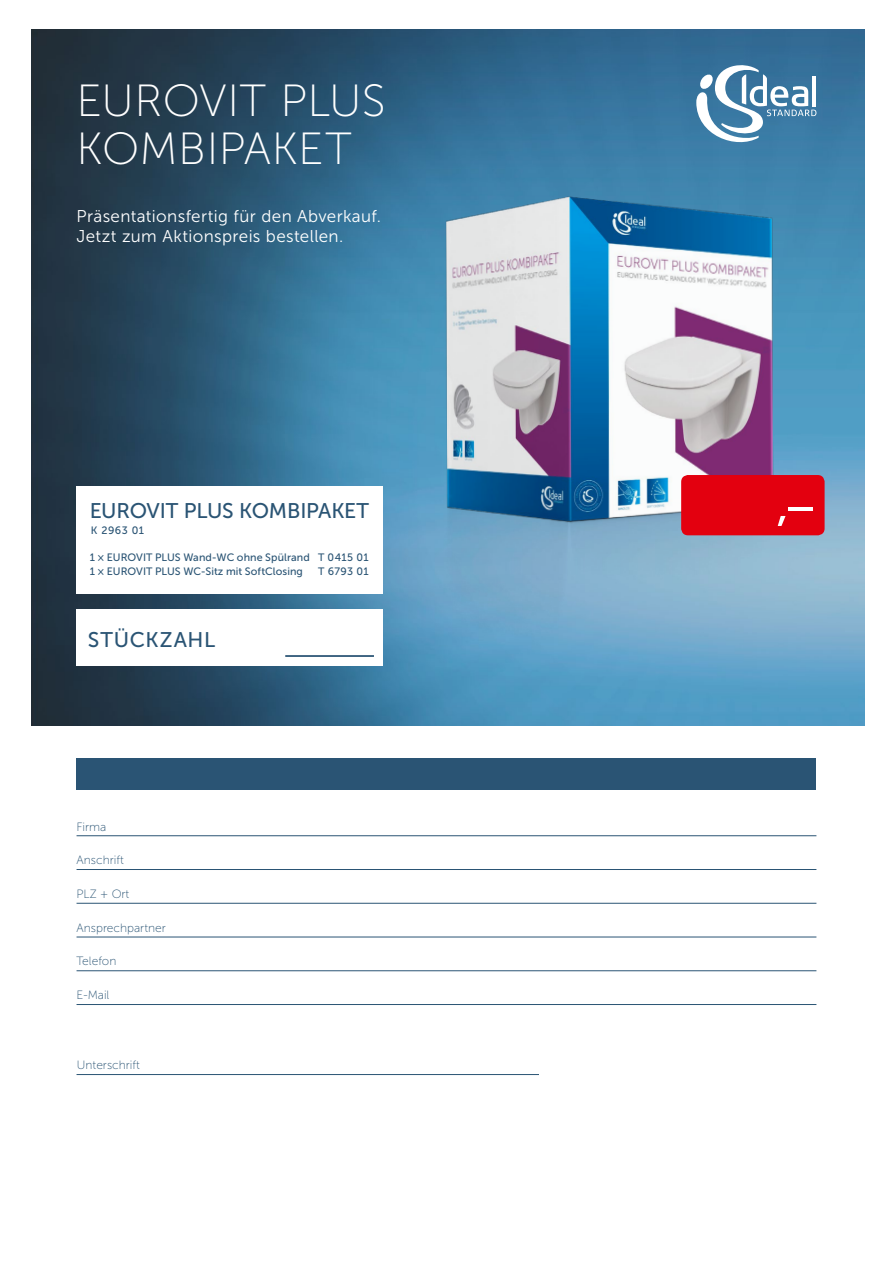
<style>
.page{position:relative;width:893px;height:1263px;background:#fff}
.page>*{position:absolute;margin:0;border:0;box-sizing:border-box;transform-origin:0 0}
.t1{font:45px/47.5px "Museo Sans 100";letter-spacing:.005em;color:#fff}
.t2{font:21.15px "Museo Sans 500";letter-spacing:-.005em;color:#2a5474}
.t3{font:21.15px "Museo Sans 500";letter-spacing:.035em;color:#2a5474}
.t4{font:17.1px/20.4px "Museo Sans 300";letter-spacing:.02em;color:#fff}
.t5{font:12px "Museo Sans 100";color:#2a5474}
.t6{font:10.65px/14.7px "Museo Sans 500";letter-spacing:.01em;color:#2a5474}
.t7{font:10.65px/14.7px "Museo Sans 500";letter-spacing:.03em;color:#2a5474}
</style>
<div class="page">
<img style="left:31px;top:30px;width:834px;height:696px">
<div style="left:77px;top:758px;width:739px;height:32px;background:#2a5474"></div>
<hr style="left:77px;top:835px;width:739px;height:1px;background:#2a5474">
<hr style="left:77px;top:903px;width:739px;height:1px;background:#2a5474">
<hr style="left:77px;top:869px;width:739px;height:1px;background:#2a5474">
<hr style="left:77px;top:970px;width:739px;height:1px;background:#2a5474">
<hr style="left:77px;top:937px;width:739px;height:1px;background:#2a5474">
<hr style="left:77px;top:1004px;width:739px;height:1px;background:#2a5474">
<hr style="left:77px;top:1074px;width:462px;height:1px;background:#2a5474">
<img style="left:317px;top:116px;width:548px;height:539px">
<div style="left:681px;top:475px;width:144px;height:60px;background:#e3000f;border-radius:7px"></div>
<svg style="left:778px;top:516px;width:7px;height:10px"></svg>
<hr style="left:788px;top:507px;width:25px;height:4px;background:#fff">
<div style="left:77px;top:486px;width:306px;height:108px;background:#fff"></div>
<div style="left:77px;top:609px;width:306px;height:57px;background:#fff"></div>
<hr style="left:285px;top:655px;width:89px;height:2px;background:#2a5474">
<svg style="left:696px;top:65px;width:120px;height:77px"></svg>
<h1 class="t1" style="left:77px;top:78px;width:311px">EUROVIT PLUS<br>KOMBIPAKET</h1>
<h3 class="t4" style="left:77px;top:206px;width:306px">Präsentationsfertig für den Abverkauf.<br>Jetzt zum Aktionspreis bestellen.</h3>
<h2 class="t2" style="left:90px;top:499px;width:281px">EUROVIT PLUS KOMBIPAKET</h2>
<p class="t7" style="left:318px;top:550px;width:52px">T 0415 01<br>T 6793 01</p>
<p class="t6" style="left:91px;top:523px;width:54px">K 2963 01</p>
<p class="t6" style="left:90px;top:550px;width:222px">1 × EUROVIT PLUS Wand-WC ohne Spülrand<br>1 × EUROVIT PLUS WC-Sitz mit SoftClosing</p>
<h2 class="t3" style="left:88px;top:628px;width:129px">STÜCKZAHL</h2>
<p class="t5" style="left:77px;top:820px;width:31px">Firma</p>
<p class="t5" style="left:77px;top:854px;width:49px">Anschrift</p>
<p class="t5" style="left:77px;top:887px;width:54px">PLZ + Ort</p>
<p class="t5" style="left:77px;top:921px;width:91px">Ansprechpartner</p>
<p class="t5" style="left:77px;top:955px;width:41px">Telefon</p>
<p class="t5" style="left:77px;top:989px;width:34px">E-Mail</p>
<p class="t5" style="left:77px;top:1059px;width:65px">Unterschrift</p>
</div>
